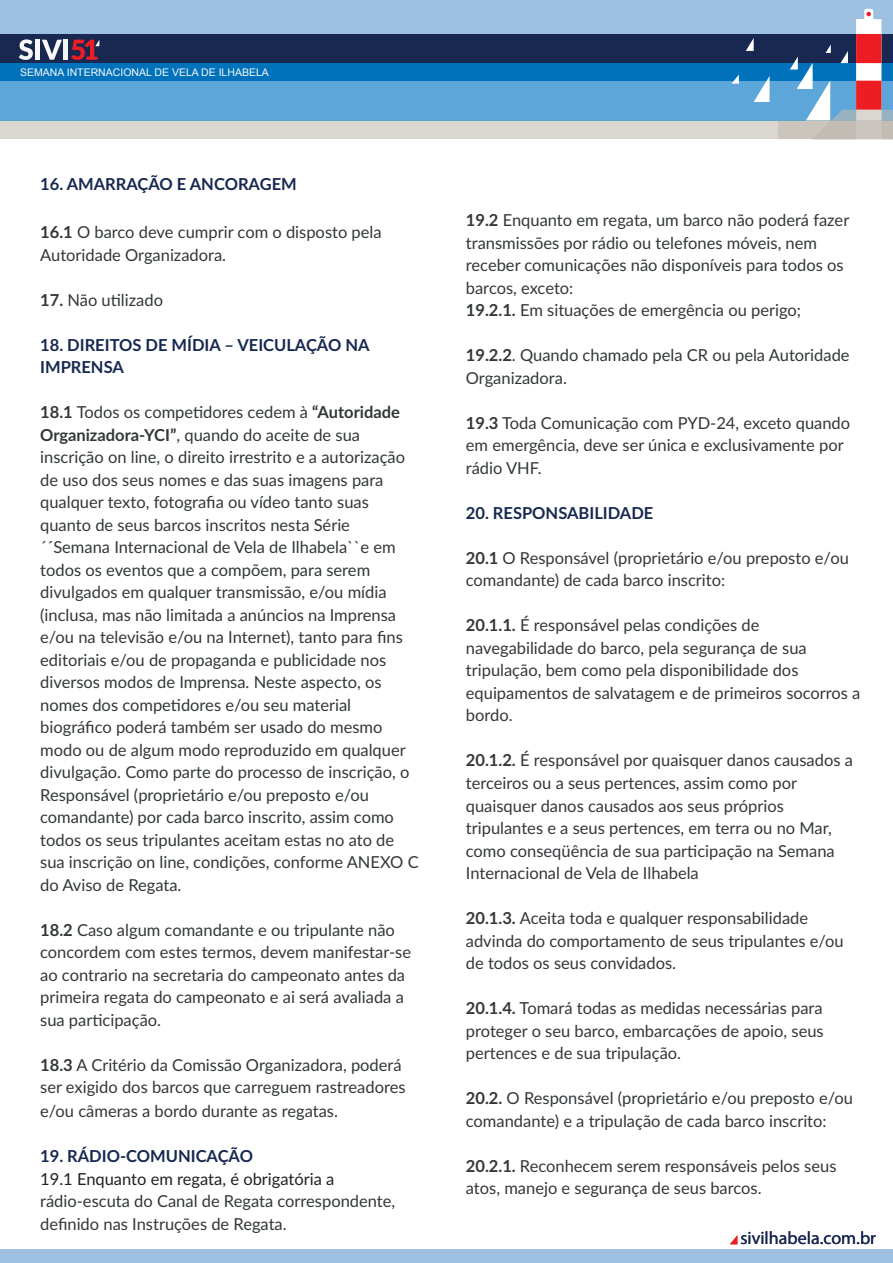
<style>
.page{position:relative;width:893px;height:1263px;background:#fff}
.page>*{position:absolute;margin:0;border:0;box-sizing:border-box;transform-origin:0 0}
.t1{font:18px "Myriad Pro";color:#182851}
.t2{font:16.5px/22.5px "Lato";color:#323738}
.t3{font:16.5px/22.5px "Lato";color:#33373a}
.t4{font:700 16.5px/22.5px "Lato";color:#172950}
.t5{font:16.5px "Lato";color:#231f20}
.t6{font:700 16.5px "Lato";color:#182851}
.t7{font:10.5px "Arial";color:#f7f8f7}
.s1{font-weight:700}
</style>
<div class="page">
<div style="left:0;top:0;width:893px;height:34px;background:#9dc0e0"></div>
<div style="left:0;top:81px;width:893px;height:39px;background:#5da6da"></div>
<div style="left:864px;top:9px;width:9px;height:16px;background:#fff;border-radius:2px"></div>
<div style="left:0;top:63px;width:893px;height:18px;background:#0072bc"></div>
<div style="left:0;top:34px;width:893px;height:29px;background:#182851"></div>
<div style="left:0;top:120px;width:893px;height:19px;background:#dad6d1"></div>
<svg style="left:790px;top:12px;width:103px;height:127px"></svg>
<svg style="left:746px;top:38px;width:8px;height:13px"></svg>
<svg style="left:754px;top:76px;width:16px;height:26px"></svg>
<svg style="left:731px;top:75px;width:8px;height:9px"></svg>
<svg style="left:19px;top:39px;width:14px;height:21px"></svg>
<hr style="left:36px;top:40px;width:4px;height:20px;background:#f9f9fb">
<svg style="left:42px;top:40px;width:20px;height:20px"></svg>
<hr style="left:64px;top:40px;width:4px;height:20px;background:#f4f5f6">
<svg style="left:71px;top:39px;width:29px;height:21px"></svg>
<div style="left:0;top:1249px;width:893px;height:14px;background:#9dc0e0"></div>
<svg style="left:730px;top:1235px;width:7px;height:9px"></svg>
<p class="t7" style="left:20px;top:65px;width:250px">SEMANA INTERNACIONAL DE VELA DE ILHABELA</p>
<p class="t4" style="left:40px;top:172px;width:258px">16. AMARRAÇÃO E ANCORAGEM</p>
<p class="t2" style="left:40px;top:220px;width:343px"><span class="s1">16.1</span> O barco deve cumprir com o disposto pela<br>Autoridade Organizadora.</p>
<p class="t2" style="left:40px;top:288px;width:124px"><span class="s1">17.</span> Não utilizado</p>
<p class="t4" style="left:40px;top:333px;width:331px">18. DIREITOS DE MÍDIA – VEICULAÇÃO NA<br>IMPRENSA</p>
<p class="t2" style="left:40px;top:400px;width:380px"><span class="s1">18.1</span> Todos os competidores cedem à <span class="s1">“Autoridade Organizadora-YCI”</span>, quando do aceite de sua inscrição on line, o direito irrestrito e a autorização de uso dos seus nomes e das suas imagens para qualquer texto, fotografia ou vídeo tanto suas quanto de seus barcos inscritos nesta Série ´´Semana Internacional de Vela de Ilhabela``e em todos os eventos que a compõem, para serem divulgados em qualquer transmissão, e/ou mídia (inclusa, mas não limitada a anúncios na Imprensa e/ou na televisão e/ou na Internet), tanto para fins editoriais e/ou de propaganda e publicidade nos diversos modos de Imprensa. Neste aspecto, os nomes dos competidores e/ou seu material biográfico poderá também ser usado do mesmo modo ou de algum modo reproduzido em qualquer divulgação. Como parte do processo de inscrição, o Responsável (proprietário e/ou preposto e/ou comandante) por cada barco inscrito, assim como todos os seus tripulantes aceitam estas no ato de sua inscrição on line, condições, conforme ANEXO C do Aviso de Regata.</p>
<p class="t2" style="left:40px;top:918px;width:372px"><span class="s1">18.2</span> Caso algum comandante e ou tripulante não concordem com estes termos, devem manifestar-se ao contrario na secretaria do campeonato antes da primeira regata do campeonato e ai será avaliada a sua participação.</p>
<p class="t2" style="left:40px;top:1053px;width:367px"><span class="s1">18.3</span> A Critério da Comissão Organizadora, poderá ser exigido dos barcos que carreguem rastreadores</p>
<p class="t2" style="left:40px;top:1099px;width:299px">e/ou câmeras a bordo durante as regatas.</p>
<p class="t6" style="left:40px;top:1144px;width:214px">19. RÁDIO-COMUNICAÇÃO</p>
<p class="t5" style="left:40px;top:1167px;width:296px">19.1 Enquanto em regata, é obrigatória a</p>
<p class="t2" style="left:40px;top:1189px;width:357px">rádio-escuta do Canal de Regata correspondente, definido nas Instruções de Regata.</p>
<p class="t2" style="left:466px;top:208px;width:385px"><span class="s1">19.2</span> Enquanto em regata, um barco não poderá fazer transmissões por rádio ou telefones móveis, nem receber comunicações não disponíveis para todos os barcos, exceto:<br><span class="s1">19.2.1.</span> Em situações de emergência ou perigo;</p>
<p class="t2" style="left:466px;top:343px;width:385px"><span class="s1">19.2.2</span>. Quando chamado pela CR ou pela Autoridade<br>Organizadora.</p>
<p class="t2" style="left:466px;top:411px;width:386px"><span class="s1">19.3</span> Toda Comunicação com PYD-24, exceto quando em emergência, deve ser única e exclusivamente por rádio VHF.</p>
<p class="t4" style="left:466px;top:501px;width:189px">20. RESPONSABILIDADE</p>
<p class="t3" style="left:466px;top:546px;width:384px"><span class="s1">20.1</span> O Responsável (proprietário e/ou preposto e/ou comandante) de cada barco inscrito:</p>
<p class="t3" style="left:466px;top:613px;width:396px"><span class="s1">20.1.1.</span> É responsável pelas condições de navegabilidade do barco, pela segurança de sua tripulação, bem como pela disponibilidade dos equipamentos de salvatagem e de primeiros socorros a bordo.</p>
<p class="t3" style="left:466px;top:748px;width:389px"><span class="s1">20.1.2.</span> É responsável por quaisquer danos causados a terceiros ou a seus pertences, assim como por quaisquer danos causados aos seus próprios tripulantes e a seus pertences, em terra ou no Mar, como conseqüência de sua participação na Semana Internacional de Vela de Ilhabela</p>
<p class="t3" style="left:466px;top:906px;width:379px"><span class="s1">20.1.3.</span> Aceita toda e qualquer responsabilidade advinda do comportamento de seus tripulantes e/ou de todos os seus convidados.</p>
<p class="t3" style="left:466px;top:996px;width:359px;text-align:justify"><span class="s1">20.1.4.</span> Tomará todas as medidas necessárias para proteger o seu barco, embarcações de apoio, seus pertences e de sua tripulação.</p>
<p class="t3" style="left:466px;top:1086px;width:389px"><span class="s1">20.2.</span> O Responsável (proprietário e/ou preposto e/ou comandante) e a tripulação de cada barco inscrito:</p>
<p class="t3" style="left:466px;top:1153px;width:372px"><span class="s1">20.2.1.</span> Reconhecem serem responsáveis pelos seus atos, manejo e segurança de seus barcos.</p>
<p class="t1" style="left:740px;top:1227px;width:137px">sivilhabela.com.br</p>
</div>
